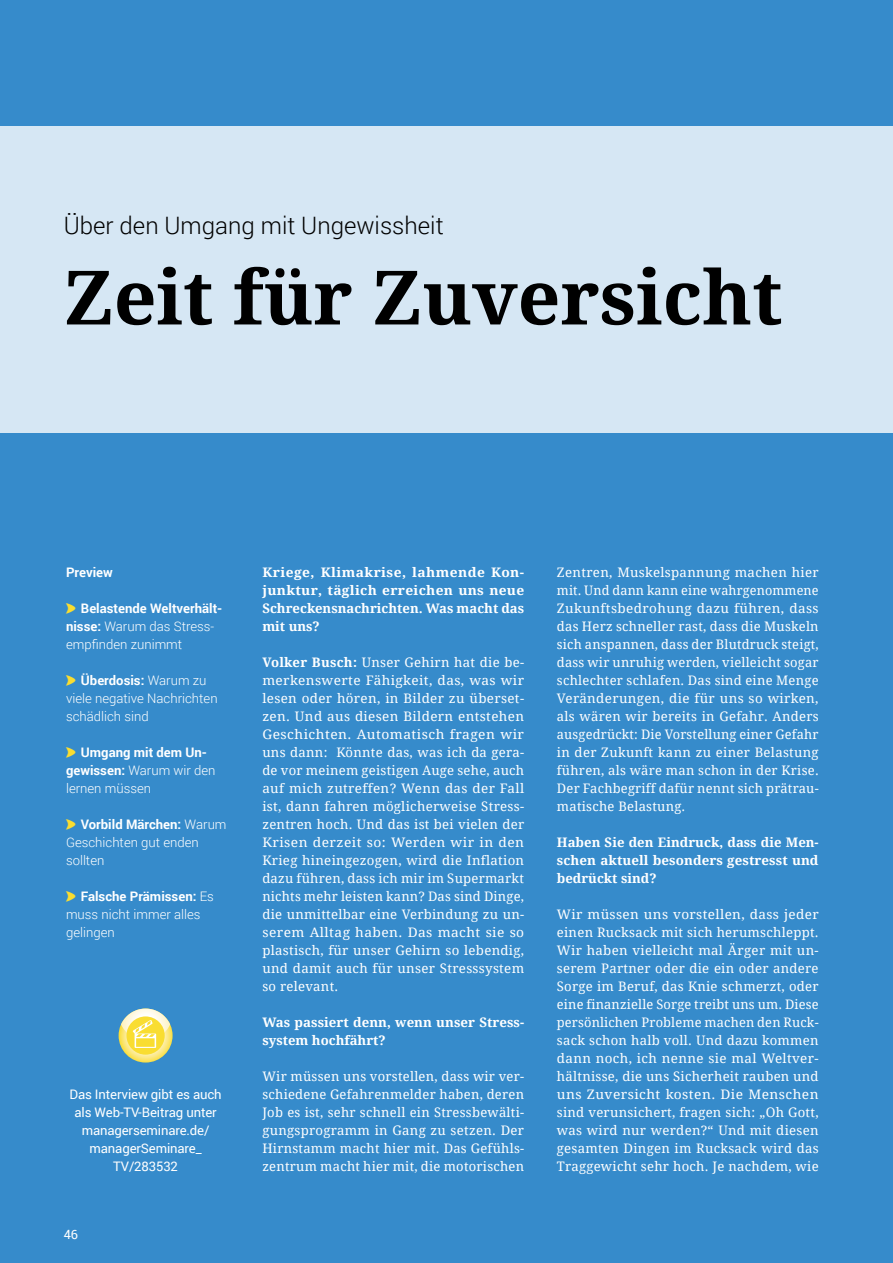
<style>
.page{position:relative;width:893px;height:1263px;background:#368bcb}
.page>*{position:absolute;margin:0;border:0;box-sizing:border-box;transform-origin:0 0}
.Headline{font:700 75px "Droid Serif";color:#000}
.Stichzeile{font:300 24px "Roboto";color:#000}
.t1{font:13.2px/18px "Droid Serif";letter-spacing:.02em;color:#fff;text-align:justify}
.t2{font:300 13.2px/18px "Roboto";color:#fff}
.Standard_ohne_Einzug{font:700 13.2px/18px "Droid Serif";color:#fff}
.Standard_ohne_Einzug-2{font:700 13.2px/18px "Droid Serif";color:#fff;text-align:justify;scale:1.05 1}
.t3{font:13.2px/18px "Roboto";letter-spacing:-.01em;color:#fff;text-align:center}
.Standard_Paragraph{font:700 13.2px/18px "Roboto";color:#fff}
.t4{font:12.75px "Roboto";color:#fff}
.s1{font-weight:700}
.s2{font-weight:300}
</style>
<div class="page">
<div style="left:0;top:126px;width:893px;height:306px;background:#d6e7f4"></div>
<svg style="left:119px;top:1008px;width:54px;height:54px"></svg>
<div style="left:126px;top:1016px;width:39px;height:39px;background:#f9dd31;border-radius:50%"></div>
<svg style="left:121px;top:1008px;width:49px;height:40px"></svg>
<p class="Stichzeile" style="left:64px;top:209px;width:381px">Über den Umgang mit Ungewissheit</p>
<p class="Headline" style="left:64px;top:255px;width:720px">Zeit für Zuversicht</p>
<p class="Standard_Paragraph" style="left:66px;top:562px;width:48px">Preview</p>
<p class="t2" style="left:66px;top:598px;width:158px;text-indent:15px"><span class="s1">Belastende Weltverhält&shy;nisse:</span> Warum das Stress&shy;empfinden zunimmt</p>
<p class="t2" style="left:66px;top:670px;width:153px;text-indent:15px"><span class="s1">Überdosis:</span> Warum zu viele negative Nachrichten schädlich sind</p>
<p class="Standard_Paragraph" style="left:66px;top:742px;width:151px;text-indent:15px">Umgang mit dem Un&shy;gewissen: <span class="s2">Warum wir den lernen müssen</span></p>
<p class="t2" style="left:66px;top:814px;width:162px;text-indent:15px"><span class="s1">Vorbild Märchen:</span> Warum<br>Geschichten gut enden sollten</p>
<p class="t2" style="left:66px;top:886px;width:149px;text-indent:15px"><span class="s1">Falsche Prämissen:</span> Es muss nicht immer alles gelingen</p>
<p class="t3" style="left:69px;top:1084px;width:154px">Das Interview gibt es auch als Web-TV-Beitrag unter managerseminare.de/ managerSeminare_<br>TV/283532</p>
<p class="t4" style="left:64px;top:1226px;width:16px">46</p>
<p class="Standard_ohne_Einzug-2" style="left:262px;top:563px;width:251px">Kriege, Klimakrise, lahmende Kon&shy;junktur, täglich erreichen uns neue Schreckensnachrichten. Was macht das mit uns?</p>
<p class="t1" style="left:262px;top:653px;width:263px"><span class="s1">Volker Busch:</span> Unser Gehirn hat die be&shy;merkenswerte Fähigkeit, das, was wir lesen oder hören, in Bilder zu überset&shy;zen. Und aus diesen Bildern entstehen Geschichten. Automatisch fragen wir uns dann: Könnte das, was ich da gera&shy;de vor meinem geistigen Auge sehe, auch auf mich zutreffen? Wenn das der Fall ist, dann fahren möglicherweise Stress&shy;zentren hoch. Und das ist bei vielen der Krisen derzeit so: Werden wir in den Krieg hineingezogen, wird die Inflation dazu führen, dass ich mir im Supermarkt nichts mehr leisten kann? Das sind Dinge, die unmittelbar eine Verbindung zu un&shy;serem Alltag haben. Das macht sie so plastisch, für unser Gehirn so lebendig, und damit auch für unser Stresssystem so relevant.</p>
<p class="Standard_ohne_Einzug" style="left:262px;top:1013px;width:263px">Was passiert denn, wenn unser Stress&shy;system hochfährt?</p>
<p class="t1" style="left:262px;top:1067px;width:263px">Wir müssen uns vorstellen, dass wir ver&shy;schiedene Gefahrenmelder haben, deren Job es ist, sehr schnell ein Stressbewälti&shy;gungsprogramm in Gang zu setzen. Der Hirnstamm macht hier mit. Das Gefühls&shy;zentrum macht hier mit, die motorischen</p>
<p class="t1" style="left:557px;top:563px;width:263px">Zentren, Muskelspannung machen hier mit. Und dann kann eine wahrgenommene Zukunftsbedrohung dazu führen, dass das Herz schneller rast, dass die Muskeln sich anspannen, dass der Blutdruck steigt, dass wir unruhig werden, vielleicht sogar schlechter schlafen. Das sind eine Menge Veränderungen, die für uns so wirken, als wären wir bereits in Gefahr. Anders ausgedrückt: Die Vorstellung einer Gefahr in der Zukunft kann zu einer Belastung führen, als wäre man schon in der Krise.<br>Der Fachbegriff dafür nennt sich prätrau&shy;matische Belastung.</p>
<p class="Standard_ohne_Einzug" style="left:557px;top:833px;width:263px;text-align:justify">Haben Sie den Eindruck, dass die Men&shy;schen aktuell besonders gestresst und bedrückt sind?</p>
<p class="t1" style="left:557px;top:905px;width:263px">Wir müssen uns vorstellen, dass jeder einen Rucksack mit sich herumschleppt.<br>Wir haben vielleicht mal Ärger mit un&shy;serem Partner oder die ein oder andere Sorge im Beruf, das Knie schmerzt, oder eine finanzielle Sorge treibt uns um. Diese persönlichen Probleme machen den Ruck&shy;sack schon halb voll. Und dazu kommen dann noch, ich nenne sie mal Weltver&shy;hältnisse, die uns Sicherheit rauben und uns Zuversicht kosten. Die Menschen sind verunsichert, fragen sich: „Oh Gott, was wird nur werden?“ Und mit diesen gesamten Dingen im Rucksack wird das Traggewicht sehr hoch. Je nachdem, wie</p>
</div>
